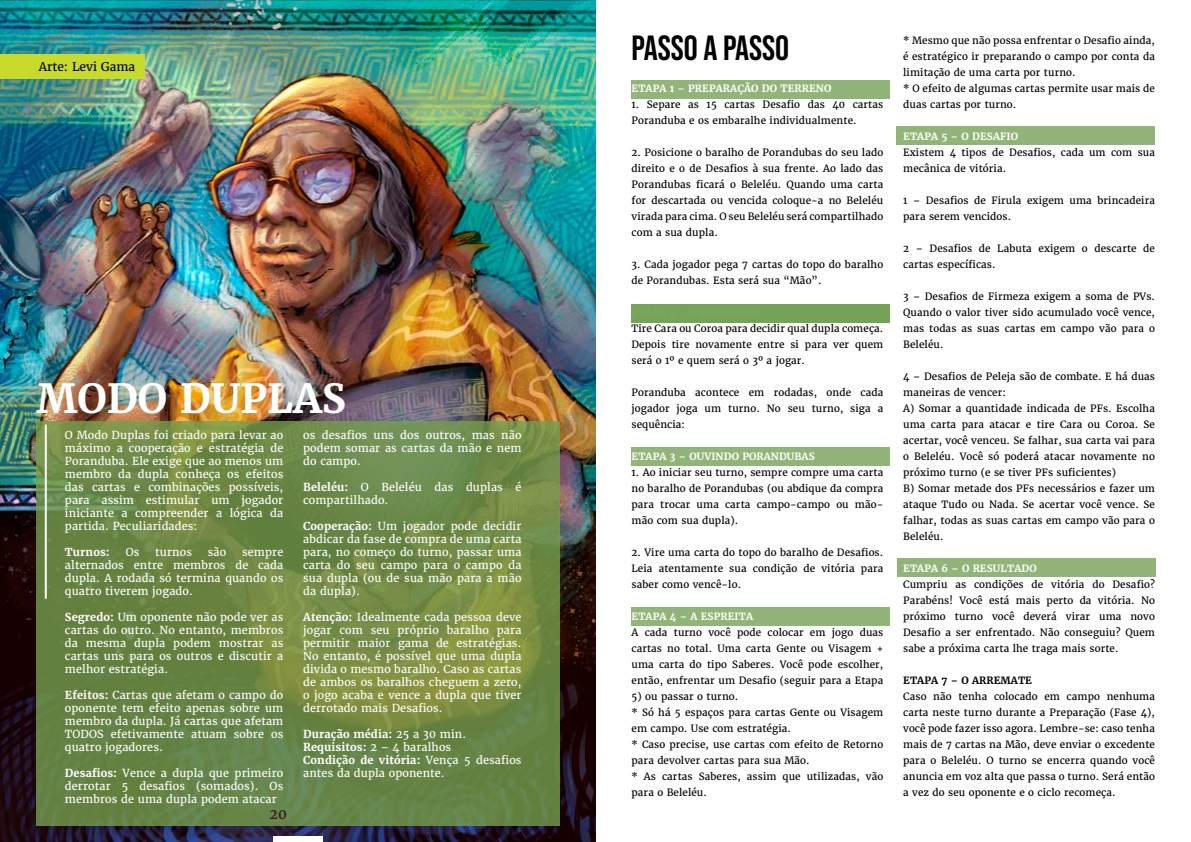
<style>
.page{position:relative;width:1191px;height:842px;background:#fff}
.page>*{position:absolute;margin:0;border:0;box-sizing:border-box;transform-origin:0 0}
.t1{font:700 40px "Merriweather";color:#fff}
.t2{font:35px "Bebas Neue";color:#000101}
.t3{font:14px "Merriweather";color:#3a1126}
.t4{font:12px "Merriweather";color:#000}
.t5{font:11px/13px "Merriweather";letter-spacing:.01em;color:#fff;text-align:justify}
.t6{font:700 11px "Merriweather";letter-spacing:.01em;color:#fff}
.t7{font:10px/16px "Merriweather";letter-spacing:.01em;color:#000101;text-align:justify}
.t8{font:700 10px "Merriweather";letter-spacing:.01em;color:#fff}
.t9{font:700 10px "Merriweather";letter-spacing:.01em;color:#000101}
.s1{font-weight:700}
</style>
<div class="page">
<img style="left:0;top:0;width:595px;height:842px">
<div style="left:631px;top:80px;width:258px;height:18px;background:#91b578"></div>
<div style="left:273px;top:836px;width:49px;height:6px;background:#fff"></div>
<svg style="left:36px;top:421px;width:523px;height:404px;background:#6d8745"></svg>
<hr style="left:45px;top:425px;width:2px;height:174px;background:#fff">
<div style="left:896px;top:126px;width:259px;height:19px;background:#91b578"></div>
<div style="left:897px;top:558px;width:259px;height:19px;background:#91b578"></div>
<div style="left:631px;top:607px;width:259px;height:18px;background:#91b578"></div>
<div style="left:631px;top:447px;width:258px;height:19px;background:#91b578"></div>
<div style="left:631px;top:304px;width:258px;height:19px;background:#76a357"></div>
<div style="left:0;top:55px;width:144px;height:24px;background:#c8da2b"></div>
<p class="t4" style="left:39px;top:60px;width:98px">Arte: Levi Gama</p>
<h1 class="t1" style="left:36px;top:373px;width:311px">MODO DUPLAS</h1>
<p class="t5" style="left:65px;top:428px;width:220px">O Modo Duplas foi criado para levar ao máximo a cooperação e estratégia de Poranduba. Ele exige que ao menos um membro da dupla conheça os efeitos das cartas e combinações possíveis, para assim estimular um jogador iniciante a compreender a lógica da partida. Peculiaridades:</p>
<p class="t6" style="left:65px;top:545px;width:46px">Turnos:</p>
<p class="t5" style="left:126px;top:545px;width:15px">Os</p>
<p class="t5" style="left:155px;top:545px;width:38px">turnos</p>
<p class="t5" style="left:208px;top:545px;width:20px">são</p>
<p class="t5" style="left:65px;top:545px;width:220px;text-indent:177px">sempre alternados entre membros de cada dupla. A rodada só termina quando os quatro tiverem jogado.</p>
<p class="t5" style="left:65px;top:610px;width:220px"><span class="s1">Segredo:</span> Um oponente não pode ver as cartas do outro. No entanto, membros da mesma dupla podem mostrar as cartas uns para os outros e discutir a melhor estratégia.</p>
<p class="t5" style="left:65px;top:688px;width:220px"><span class="s1">Efeitos:</span> Cartas que afetam o campo do oponente tem efeito apenas sobre um membro da dupla. Já cartas que afetam TODOS efetivamente atuam sobre os quatro jogadores.</p>
<p class="t5" style="left:65px;top:766px;width:220px"><span class="s1">Desafios:</span> Vence a dupla que primeiro derrotar 5 desafios (somados). Os membros de uma dupla podem atacar</p>
<h3 class="t3" style="left:269px;top:805px;width:19px">20</h3>
<p class="t5" style="left:303px;top:428px;width:220px">os desafios uns dos outros, mas não podem somar as cartas da mão e nem do campo.</p>
<p class="t5" style="left:303px;top:480px;width:220px"><span class="s1">Beleléu:</span> O Beleléu das duplas é compartilhado.</p>
<p class="t5" style="left:303px;top:519px;width:220px"><span class="s1">Cooperação:</span> Um jogador pode decidir abdicar da fase de compra de uma carta para, no começo do turno, passar uma carta do seu campo para o campo da sua dupla (ou de sua mão para a mão da dupla).</p>
<p class="t5" style="left:303px;top:610px;width:220px"><span class="s1">Atenção:</span> Idealmente cada pessoa deve jogar com seu próprio baralho para permitir maior gama de estratégias.<br>No entanto, é possível que uma dupla divida o mesmo baralho. Caso as cartas de ambos os baralhos cheguem a zero, o jogo acaba e vence a dupla que tiver derrotado mais Desafios.</p>
<p class="t5" style="left:303px;top:727px;width:220px;text-align:left"><span class="s1">Duração média:</span> 25 a 30 min.<br><span class="s1">Requisitos:</span> 2 – 4 baralhos<br><span class="s1">Condição de vitória:</span> Vença 5 desafios antes da dupla oponente.</p>
<h2 class="t2" style="left:631px;top:28px;width:159px">PASSO A PASSO</h2>
<p class="t8" style="left:631px;top:82px;width:201px">ETAPA 1 – PREPARAÇÃO DO TERRENO</p>
<p class="t7" style="left:631px;top:97px;width:253px">1. Separe as 15 cartas Desafio das 40 cartas<br>Poranduba e os embaralhe individualmente.</p>
<p class="t7" style="left:631px;top:145px;width:253px">2. Posicione o baralho de Porandubas do seu lado direito e o de Desafios à sua frente. Ao lado das Porandubas ficará o Beleléu. Quando uma carta for descartada ou vencida coloque-a no Beleléu virada para cima. O seu Beleléu será compartilhado com a sua dupla.</p>
<p class="t7" style="left:631px;top:257px;width:253px">3. Cada jogador pega 7 cartas do topo do baralho de Porandubas. Esta será sua “Mão”.</p>
<p class="t7" style="left:631px;top:321px;width:253px">Tire Cara ou Coroa para decidir qual dupla começa.<br>Depois tire novamente entre si para ver quem será o 1º e quem será o 3º a jogar.</p>
<p class="t7" style="left:631px;top:385px;width:253px">Poranduba acontece em rodadas, onde cada jogador joga um turno. No seu turno, siga a sequência:</p>
<p class="t8" style="left:631px;top:450px;width:185px">ETAPA 3 – OUVINDO PORANDUBAS</p>
<p class="t7" style="left:631px;top:465px;width:253px">1. Ao iniciar seu turno, sempre compre uma carta no baralho de Porandubas (ou abdique da compra para trocar uma carta campo-campo ou mão&shy;mão com sua dupla).</p>
<p class="t7" style="left:631px;top:545px;width:253px">2. Vire uma carta do topo do baralho de Desafios.<br>Leia atentamente sua condição de vitória para saber como vencê-lo.</p>
<p class="t8" style="left:631px;top:610px;width:123px">ETAPA 4 – A ESPREITA</p>
<p class="t7" style="left:631px;top:625px;width:253px">A cada turno você pode colocar em jogo duas cartas no total. Uma carta Gente ou Visagem + uma carta do tipo Saberes. Você pode escolher, então, enfrentar um Desafio (seguir para a Etapa</p>
<p class="t7" style="left:631px;top:689px;width:253px;text-align:left">5) ou passar o turno.<br>* Só há 5 espaços para cartas Gente ou Visagem em campo. Use com estratégia.<br>* Caso precise, use cartas com efeito de Retorno para devolver cartas para sua Mão.<br>* As cartas Saberes, assim que utilizadas, vão para o Beleléu.</p>
<p class="t7" style="left:903px;top:32px;width:253px;text-align:left">* Mesmo que não possa enfrentar o Desafio ainda, é estratégico ir preparando o campo por conta da limitação de uma carta por turno.<br>* O efeito de algumas cartas permite usar mais de duas cartas por turno.</p>
<p class="t8" style="left:903px;top:130px;width:116px">ETAPA 5 – O DESAFIO</p>
<p class="t7" style="left:903px;top:144px;width:253px">Existem 4 tipos de Desafios, cada um com sua mecânica de vitória.</p>
<p class="t7" style="left:903px;top:192px;width:253px">1 – Desafios de Firula exigem uma brincadeira para serem vencidos.</p>
<p class="t7" style="left:903px;top:240px;width:253px">2 – Desafios de Labuta exigem o descarte de cartas específicas.</p>
<p class="t7" style="left:903px;top:288px;width:253px">3 – Desafios de Firmeza exigem a soma de PVs.<br>Quando o valor tiver sido acumulado você vence, mas todas as suas cartas em campo vão para o Beleléu.</p>
<p class="t7" style="left:903px;top:368px;width:253px;text-align:left">4 – Desafios de Peleja são de combate. E há duas maneiras de vencer:<br>A) Somar a quantidade indicada de PFs. Escolha uma carta para atacar e tire Cara ou Coroa. Se acertar, você venceu. Se falhar, sua carta vai para o Beleléu. Você só poderá atacar novamente no próximo turno (e se tiver PFs suficientes)<br>B) Somar metade dos PFs necessários e fazer um ataque Tudo ou Nada. Se acertar você vence. Se falhar, todas as suas cartas em campo vão para o Beleléu.</p>
<p class="t8" style="left:903px;top:562px;width:135px">ETAPA 6 – O RESULTADO</p>
<p class="t7" style="left:903px;top:576px;width:253px">Cumpriu as condições de vitória do Desafio?<br>Parabéns! Você está mais perto da vitória. No próximo turno você deverá virar uma novo Desafio a ser enfrentado. Não conseguiu? Quem sabe a próxima carta lhe traga mais sorte.</p>
<p class="t9" style="left:903px;top:674px;width:130px">ETAPA 7 – O ARREMATE</p>
<p class="t7" style="left:903px;top:688px;width:253px">Caso não tenha colocado em campo nenhuma carta neste turno durante a Preparação (Fase 4), você pode fazer isso agora. Lembre-se: caso tenha mais de 7 cartas na Mão, deve enviar o excedente para o Beleléu. O turno se encerra quando você anuncia em voz alta que passa o turno. Será então a vez do seu oponente e o ciclo recomeça.</p>
</div>
